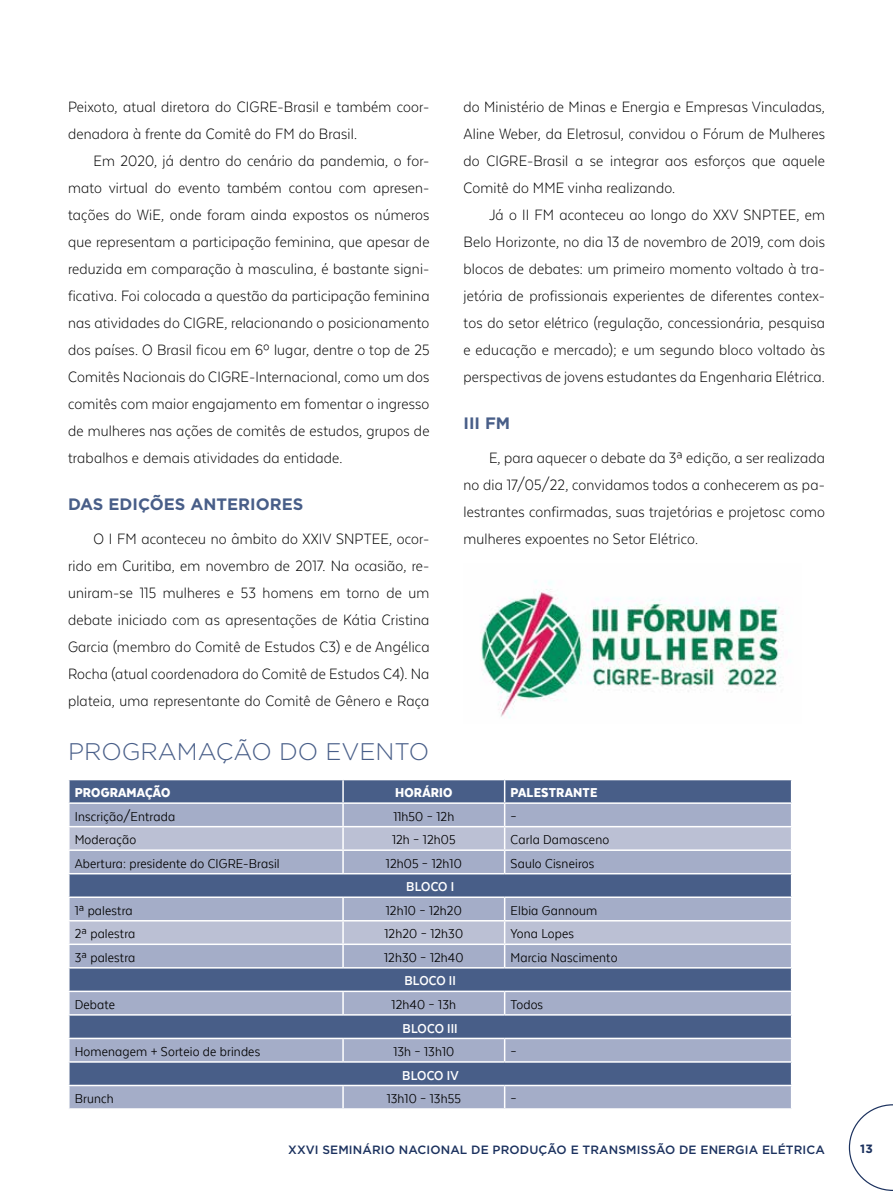
<style>
.page{position:relative;width:893px;height:1191px;background:#fff}
.page>*{position:absolute;margin:0;border:0;box-sizing:border-box;transform-origin:0 0}
.t1{font:300 24px "Gotham";color:#485e88}
.t2{font:300 17.25px/27px "Texta Narrow Alt";letter-spacing:.01em;color:#000;text-align:justify}
.t3{font:700 16.5px "Gotham";color:#485e88}
.t4{font:15px "Texta Narrow Alt";letter-spacing:.01em;color:#000}
.t5{font:900 15px "Texta Narrow";letter-spacing:.01em;color:#fff}
.t6{font:700 15px "Texta Narrow Alt";letter-spacing:.01em;color:#fff}
.t7{font:500 12px "Gotham";letter-spacing:.01em;color:#1b315e}
.t8{font:700 12px "Gotham";color:#1b315e}
</style>
<div class="page">
<svg style="left:849px;top:1104px;width:44px;height:87px"></svg>
<svg style="left:69px;top:779px;width:723px;height:329px;background:#8e9ab7"></svg>
<hr style="left:68px;top:1084px;width:275px;height:2px;background:#fff">
<hr style="left:343px;top:1084px;width:162px;height:2px;background:#fff">
<hr style="left:505px;top:1084px;width:287px;height:2px;background:#fff">
<img style="left:480px;top:581px;width:303px;height:138px">
<p class="t2" style="left:68px;top:93px;width:363px">Peixoto, atual diretora do CIGRE-Brasil e também coor&shy;denadora à frente da Comitê do FM do Brasil.</p>
<p class="t2" style="left:68px;top:147px;width:363px;text-indent:26px">Em 2020, já dentro do cenário da pandemia, o for&shy;mato virtual do evento também contou com apresen&shy;tações do WiE, onde foram ainda expostos os números que representam a participação feminina, que apesar de reduzida em comparação à masculina, é bastante signi&shy;ficativa. Foi colocada a questão da participação feminina nas atividades do CIGRE, relacionando o posicionamento dos países. O Brasil ficou em 6º lugar, dentre o top de 25<br>Comitês Nacionais do CIGRE-Internacional, como um dos comitês com maior engajamento em fomentar o ingresso de mulheres nas ações de comitês de estudos, grupos de trabalhos e demais atividades da entidade.</p>
<p class="t3" style="left:68px;top:493px;width:237px">DAS EDIÇÕES ANTERIORES</p>
<p class="t2" style="left:68px;top:525px;width:363px;text-indent:26px">O I FM aconteceu no âmbito do XXIV SNPTEE, ocor&shy;rido em Curitiba, em novembro de 2017. Na ocasião, re&shy;uniram-se 115 mulheres e 53 homens em torno de um debate iniciado com as apresentações de Kátia Cristina Garcia (membro do Comitê de Estudos C3) e de Angélica Rocha (atual coordenadora do Comitê de Estudos C4). Na plateia, uma representante do Comitê de Gênero e Raça</p>
<h1 class="t1" style="left:68px;top:736px;width:363px">PROGRAMAÇÃO DO EVENTO</h1>
<p class="t5" style="left:75px;top:785px;width:97px">PROGRAMAÇÃO</p>
<p class="t5" style="left:395px;top:785px;width:59px">HORÁRIO</p>
<p class="t5" style="left:511px;top:785px;width:88px">PALESTRANTE</p>
<p class="t4" style="left:75px;top:808px;width:102px">Inscrição/Entrada</p>
<p class="t4" style="left:393px;top:808px;width:62px">11h50 – 12h</p>
<p class="t4" style="left:511px;top:808px;width:8px">–</p>
<p class="t4" style="left:75px;top:832px;width:63px">Moderação</p>
<p class="t4" style="left:392px;top:832px;width:65px">12h – 12h05</p>
<p class="t4" style="left:511px;top:832px;width:100px">Carla Damasceno</p>
<p class="t4" style="left:75px;top:855px;width:206px">Abertura: presidente do CIGRE-Brasil</p>
<p class="t4" style="left:386px;top:855px;width:77px">12h05 – 12h10</p>
<p class="t4" style="left:511px;top:855px;width:85px">Saulo Cisneiros</p>
<p class="t6" style="left:406px;top:879px;width:49px">BLOCO I</p>
<p class="t4" style="left:75px;top:902px;width:59px">1ª palestra</p>
<p class="t4" style="left:386px;top:902px;width:77px">12h10 – 12h20</p>
<p class="t4" style="left:511px;top:902px;width:88px">Elbia Gannoum</p>
<p class="t4" style="left:75px;top:926px;width:62px">2ª palestra</p>
<p class="t4" style="left:385px;top:926px;width:80px">12h20 – 12h30</p>
<p class="t4" style="left:511px;top:926px;width:65px">Yona Lopes</p>
<p class="t4" style="left:75px;top:949px;width:62px">3ª palestra</p>
<p class="t4" style="left:384px;top:949px;width:81px">12h30 – 12h40</p>
<p class="t4" style="left:511px;top:949px;width:108px">Marcia Nascimento</p>
<p class="t6" style="left:404px;top:973px;width:53px">BLOCO II</p>
<p class="t4" style="left:75px;top:996px;width:42px">Debate</p>
<p class="t4" style="left:392px;top:996px;width:66px">12h40 – 13h</p>
<p class="t4" style="left:511px;top:996px;width:34px">Todos</p>
<p class="t6" style="left:403px;top:1020px;width:57px">BLOCO III</p>
<p class="t4" style="left:75px;top:1043px;width:187px">Homenagem + Sorteio de brindes</p>
<p class="t4" style="left:393px;top:1043px;width:62px">13h – 13h10</p>
<p class="t4" style="left:511px;top:1043px;width:8px">–</p>
<p class="t6" style="left:402px;top:1067px;width:58px">BLOCO IV</p>
<p class="t4" style="left:75px;top:1091px;width:41px">Brunch</p>
<p class="t4" style="left:387px;top:1091px;width:76px">13h10 – 13h55</p>
<p class="t4" style="left:511px;top:1091px;width:8px">–</p>
<p class="t2" style="left:463px;top:93px;width:363px">do Ministério de Minas e Energia e Empresas Vinculadas, Aline Weber, da Eletrosul, convidou o Fórum de Mulheres do CIGRE-Brasil a se integrar aos esforços que aquele Comitê do MME vinha realizando.</p>
<p class="t2" style="left:463px;top:201px;width:363px;text-indent:26px">Já o II FM aconteceu ao longo do XXV SNPTEE, em Belo Horizonte, no dia 13 de novembro de 2019, com dois blocos de debates: um primeiro momento voltado à tra&shy;jetória de profissionais experientes de diferentes contex&shy;tos do setor elétrico (regulação, concessionária, pesquisa e educação e mercado); e um segundo bloco voltado às perspectivas de jovens estudantes da Engenharia Elétrica.</p>
<p class="t3" style="left:463px;top:412px;width:48px">III FM</p>
<p class="t2" style="left:463px;top:444px;width:363px;text-indent:26px">E, para aquecer o debate da 3ª edição, a ser realizada no dia 17/05/22, convidamos todos a conhecerem as pa&shy;lestrantes confirmadas, suas trajetórias e projetosc como mulheres expoentes no Setor Elétrico.</p>
<p class="t7" style="left:288px;top:1142px;width:538px">XXVI SEMINÁRIO NACIONAL DE PRODUÇÃO E TRANSMISSÃO DE ENERGIA ELÉTRICA</p>
<p class="t8" style="left:860px;top:1140px;width:14px">13</p>
</div>
